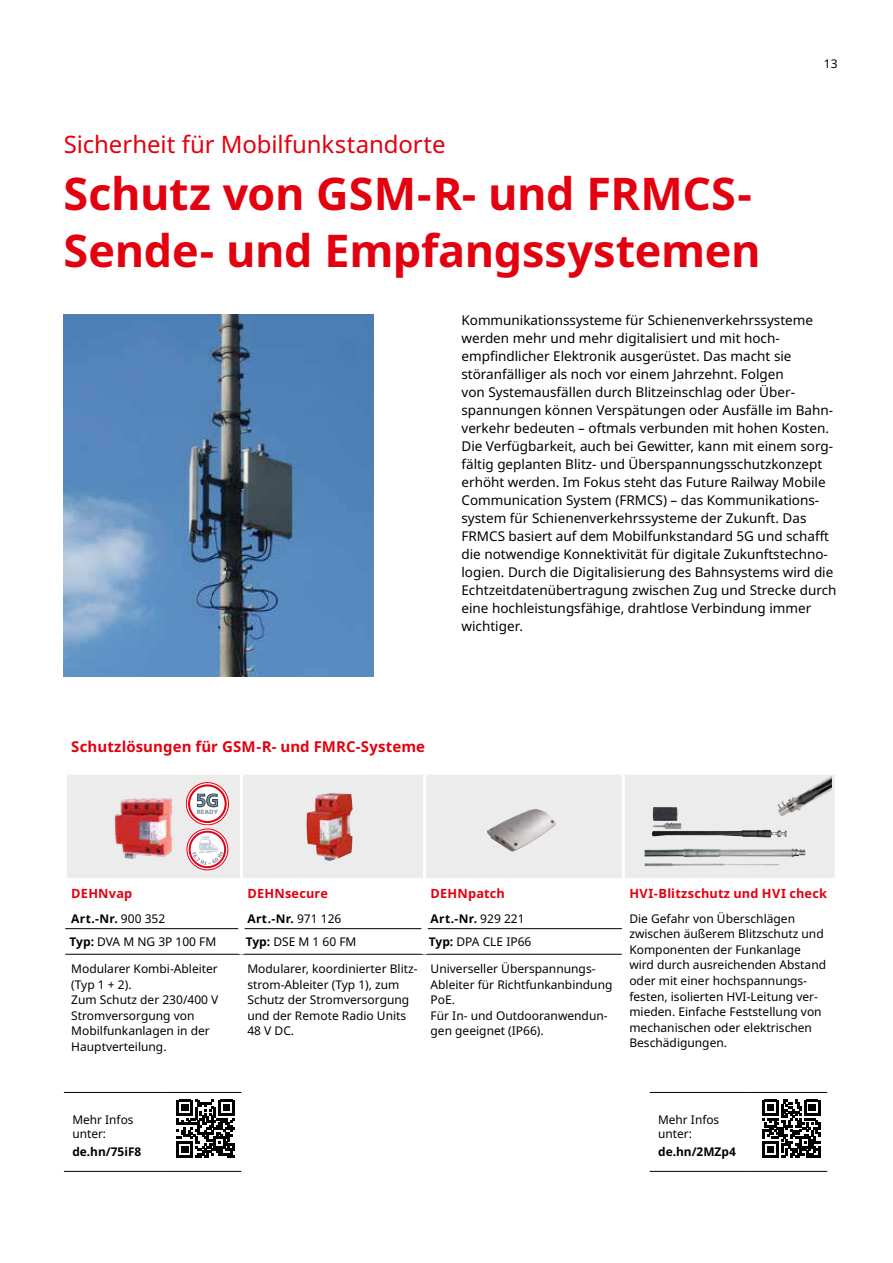
<style>
.page{position:relative;width:893px;height:1263px;background:#fff}
.page>*{position:absolute;margin:0;border:0;box-sizing:border-box;transform-origin:0 0}
.t1{font:700 45px/57px "Noto Sans";letter-spacing:-.01em;color:#e3000f}
.t2{font:24px "Noto Sans";letter-spacing:-.005em;color:#e3000f}
.t3{font:700 17.7px "Frutiger LT Com";color:#81949f}
.t4{font:700 15px "Noto Sans";letter-spacing:.005em;color:#e3000f}
.t5{font:13.5px/18px "Noto Sans";color:#000}
.t6{font:700 12.75px "Noto Sans";letter-spacing:.015em;color:#e3000f}
.t7{font:12px/15.6px "Noto Sans";color:#000}
.t8{font:700 12px "Noto Sans";color:#000}
.t9{font:900 6.15px "Frutiger LT Com";color:#81949f}
.s1{font-weight:400}
.s2{font-weight:700}
</style>
<div class="page">
<img style="left:64px;top:315px;width:310px;height:361px">
<div style="left:67px;top:775px;width:768px;height:103px;background:#ececed"></div>
<hr style="left:65px;top:954px;width:176px;height:1px;background:#000">
<hr style="left:241px;top:954px;width:184px;height:1px;background:#000">
<hr style="left:425px;top:954px;width:197px;height:1px;background:#000">
<hr style="left:240px;top:775px;width:3px;height:103px;background:#fff">
<hr style="left:423px;top:775px;width:3px;height:103px;background:#fff">
<hr style="left:622px;top:775px;width:3px;height:103px;background:#fff">
<hr style="left:240px;top:954px;width:3px;height:103px;background:#fff">
<hr style="left:423px;top:954px;width:3px;height:103px;background:#fff">
<hr style="left:65px;top:928px;width:173px;height:1px;background:#000">
<hr style="left:244px;top:928px;width:178px;height:1px;background:#000">
<hr style="left:428px;top:928px;width:194px;height:1px;background:#000">
<img style="left:114px;top:797px;width:59px;height:61px">
<img style="left:306px;top:793px;width:47px;height:68px">
<img style="left:487px;top:809px;width:69px;height:42px">
<img style="left:777px;top:775px;width:55px;height:42px">
<img style="left:645px;top:807px;width:160px;height:59px">
<svg style="left:187px;top:829px;width:41px;height:41px"></svg>
<div style="left:187px;top:829px;width:41px;height:41px;border:1px solid #e2001a;border-radius:50%"></div>
<div style="left:189px;top:831px;width:37px;height:37px;border:2px solid #e2001a;border-radius:50%"></div>
<svg style="left:192px;top:837px;width:31px;height:28px"></svg>
<svg style="left:186px;top:783px;width:42px;height:42px"></svg>
<div style="left:186px;top:782px;width:43px;height:43px;border:1px solid #e3000f;border-radius:50%"></div>
<div style="left:188px;top:784px;width:39px;height:39px;border:2px solid #e3000f;border-radius:50%"></div>
<svg style="left:197px;top:793px;width:21px;height:14px"></svg>
<hr style="left:64px;top:1092px;width:99px;height:1px;background:#000">
<hr style="left:163px;top:1092px;width:78px;height:1px;background:#000">
<hr style="left:64px;top:1171px;width:99px;height:1px;background:#000">
<hr style="left:163px;top:1171px;width:78px;height:1px;background:#000">
<svg style="left:177px;top:1099px;width:58px;height:58px"></svg>
<hr style="left:650px;top:1092px;width:99px;height:1px;background:#000">
<hr style="left:749px;top:1092px;width:78px;height:1px;background:#000">
<hr style="left:650px;top:1171px;width:99px;height:1px;background:#000">
<hr style="left:749px;top:1171px;width:78px;height:1px;background:#000">
<svg style="left:762px;top:1099px;width:58px;height:58px"></svg>
<p class="t7" style="left:824px;top:56px;width:15px">13</p>
<h2 class="t2" style="left:64px;top:127px;width:383px">Sicherheit für Mobilfunkstandorte</h2>
<h1 class="t1" style="left:64px;top:166px;width:699px">Schutz von GSM-R- und FRMCS-<br>Sende- und Empfangssystemen</h1>
<p class="t5" style="left:461px;top:311px;width:376px">Kommunikationssysteme für Schienenverkehrssysteme werden mehr und mehr digitalisiert und mit hoch&shy;empfindlicher Elektronik ausgerüstet. Das macht sie störanfälliger als noch vor einem Jahrzehnt. Folgen<br>von Systemausfällen durch Blitzeinschlag oder Über&shy;spannungen können Verspätungen oder Ausfälle im Bahn&shy;verkehr bedeuten – oftmals verbunden mit hohen Kosten.<br>Die Verfügbarkeit, auch bei Gewitter, kann mit einem sorg&shy;fältig geplanten Blitz- und Überspannungsschutzkonzept erhöht werden. Im Fokus steht das Future Railway Mobile Communication System (FRMCS) – das Kommunikations&shy;system für Schienenverkehrssysteme der Zukunft. Das FRMCS basiert auf dem Mobilfunkstandard 5G und schafft die notwendige Konnektivität für digitale Zukunftstechno&shy;logien. Durch die Digitalisierung des Bahnsystems wird die Echtzeitdatenübertragung zwischen Zug und Strecke durch eine hochleistungsfähige, drahtlose Verbindung immer wichtiger.</p>
<p class="t4" style="left:71px;top:736px;width:355px">Schutzlösungen für GSM-R- und FMRC-Systeme</p>
<h3 class="t3" style="left:196px;top:790px;width:24px">5G</h3>
<p class="t9" style="left:197px;top:808px;width:23px">READY</p>
<p class="t6" style="left:71px;top:884px;width:62px">DEHNvap</p>
<p class="t6" style="left:247px;top:884px;width:82px">DEHNsecure</p>
<p class="t6" style="left:431px;top:884px;width:76px">DEHNpatch</p>
<p class="t6" style="left:629px;top:884px;width:199px">HVI-Blitzschutz und HVI check</p>
<p class="t8" style="left:71px;top:910px;width:95px">Art.-Nr. <span class="s1">900 352</span></p>
<p class="t8" style="left:247px;top:910px;width:95px">Art.-Nr. <span class="s1">971 126</span></p>
<p class="t8" style="left:431px;top:910px;width:95px">Art.-Nr. <span class="s1">929 221</span></p>
<p class="t7" style="left:629px;top:911px;width:198px">Die Gefahr von Überschlägen zwischen äußerem Blitzschutz und<br>Komponenten der Funkanlage wird durch ausreichenden Abstand oder mit einer hochspannungs&shy;festen, isolierten HVI-Leitung ver&shy;mieden. Einfache Feststellung von mechanischen oder elektrischen<br>Beschädigungen.</p>
<p class="t7" style="left:70px;top:934px;width:148px"><span class="s2">Typ:</span> DVA M NG 3P 100 FM</p>
<p class="t7" style="left:246px;top:934px;width:112px"><span class="s2">Typ:</span> DSE M 1 60 FM</p>
<p class="t7" style="left:429px;top:934px;width:104px"><span class="s2">Typ:</span> DPA CLE IP66</p>
<p class="t7" style="left:71px;top:961px;width:149px">Modularer Kombi-Ableiter (Typ 1 + 2).<br>Zum Schutz der 230/400 V<br>Stromversorgung von<br>Mobilfunkanlagen in der<br>Hauptverteilung.</p>
<p class="t7" style="left:247px;top:961px;width:172px">Modularer, koordinierter Blitz&shy;strom-Ableiter (Typ 1), zum<br>Schutz der Stromversorgung und der Remote Radio Units<br>48 V DC.</p>
<p class="t7" style="left:431px;top:961px;width:183px">Universeller Überspannungs-<br>Ableiter für Richtfunkanbindung<br>PoE.<br>Für In- und Outdooranwendun&shy;gen geeignet (IP66).</p>
<p class="t7" style="left:72px;top:1113px;width:63px;line-height:14.4px">Mehr Infos unter:</p>
<p class="t8" style="left:72px;top:1143px;width:70px">de.hn/75iF8</p>
<p class="t7" style="left:658px;top:1113px;width:63px;line-height:14.4px">Mehr Infos unter:</p>
<p class="t8" style="left:658px;top:1143px;width:79px">de.hn/2MZp4</p>
</div>
